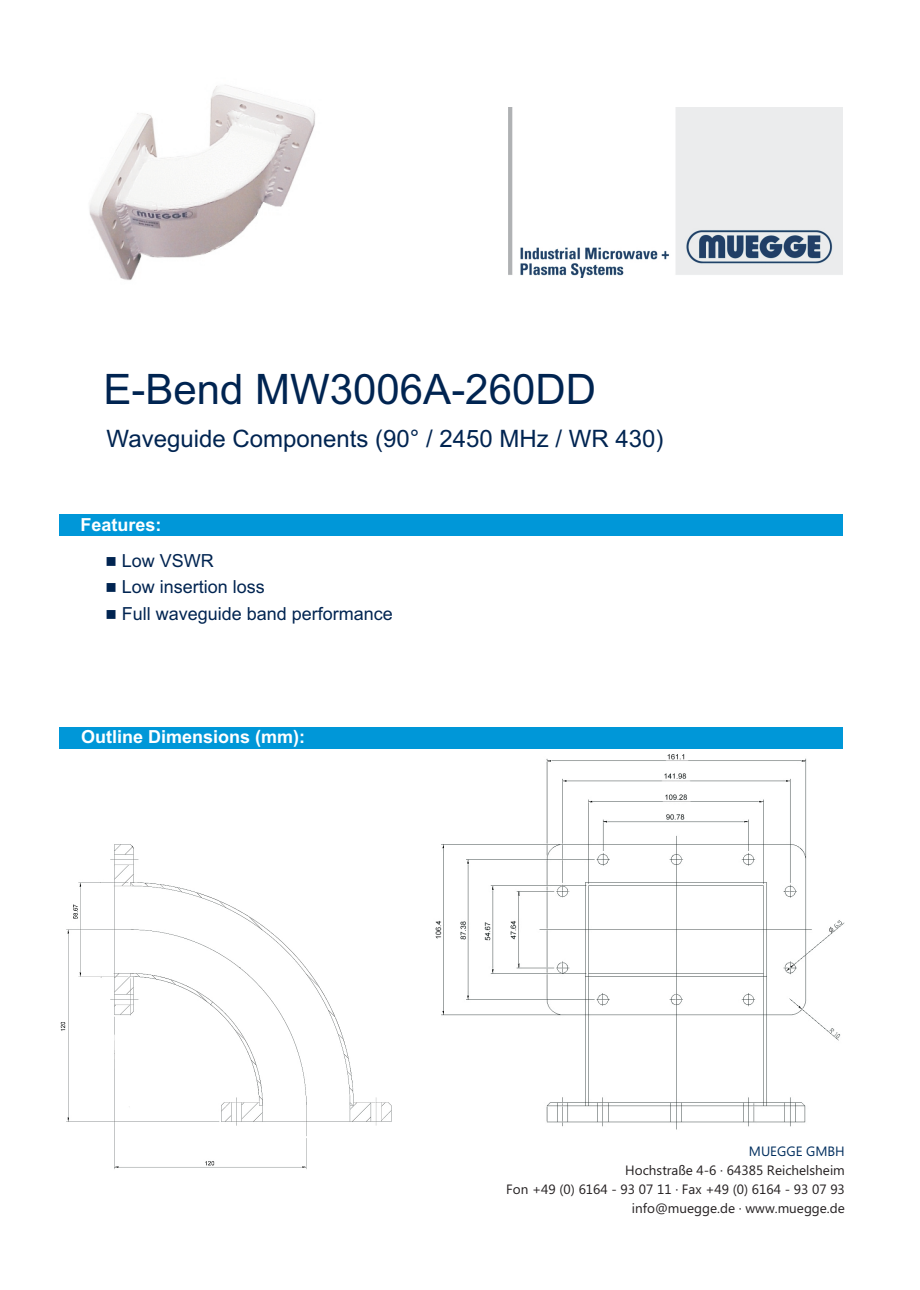
<style>
.page{position:relative;width:920px;height:1290px;background:#fff}
.page>*{position:absolute;margin:0;border:0;box-sizing:border-box;transform-origin:0 0}
.t1{font:42px "Arial";color:#002451}
.t2{font:24px "Arial";color:#002451}
.t3{font:18px/26.1px "Arial";color:#002451}
.t4{font:700 18px "Arial";color:#fff}
.t5{font:15.3px "Wingdings";color:#002451}
.t6{font:13.5px/18.9px "Ebrima";color:#231f20;text-align:right}
.t7{font:13.5px "Ebrima";color:#002e5e}
</style>
<div class="page">
<div style="left:59px;top:514px;width:784px;height:22px;background:#0097d8"></div>
<img style="left:508px;top:107px;width:335px;height:171px">
<img style="left:89px;top:85px;width:226px;height:195px">
<div style="left:59px;top:727px;width:784px;height:21px;background:#0097d8"></div>
<img style="left:60px;top:844px;width:332px;height:325px">
<img style="left:435px;top:754px;width:410px;height:376px">
<h1 class="t1" style="left:103px;top:374px;width:494px">E-Bend MW3006A-260DD</h1>
<h2 class="t2" style="left:107px;top:430px;width:558px">Waveguide Components (90° / 2450 MHz / WR 430)</h2>
<h3 class="t4" style="left:80px;top:518px;width:83px">Features:</h3>
<h3 class="t3" style="left:122px;top:549px;width:94px">Low VSWR</h3>
<h3 class="t3" style="left:122px;top:576px;width:273px">Low insertion loss<br>Full waveguide band performance</h3>
<p class="t5" style="left:105px;top:608px;width:70px">■</p>
<h3 class="t4" style="left:81px;top:730px;width:226px">Outline Dimensions (mm):</h3>
<p class="t7" style="left:749px;top:1146px;width:97px">MUEGGE GMBH</p>
<p class="t6" style="left:506px;top:1162px;width:340px">Hochstraße 4-6 · 64385 Reichelsheim<br>Fon +49 (0) 6164 - 93 07 11 · Fax +49 (0) 6164 - 93 07 93 info@muegge.de · www.muegge.de</p>
</div>
